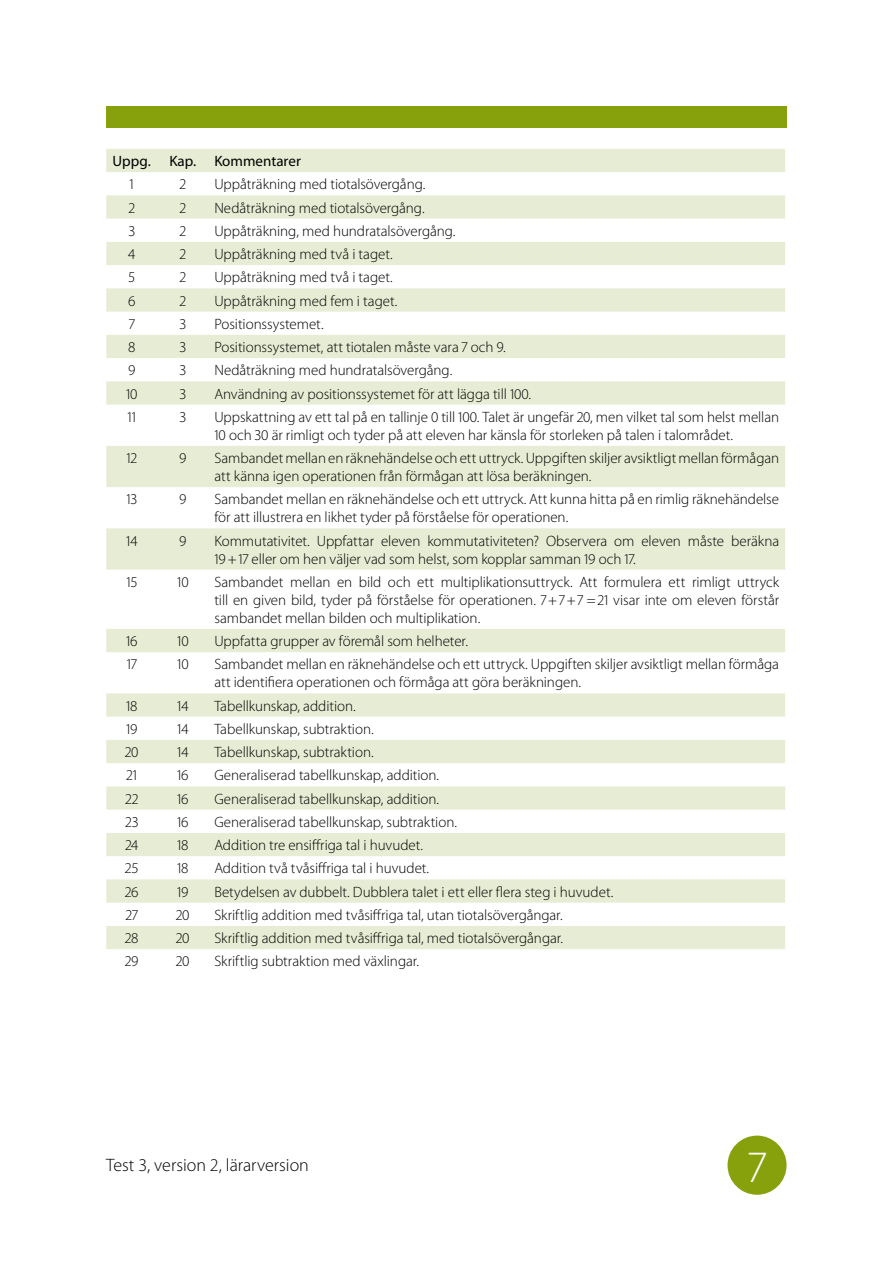
<style>
.page{position:relative;width:893px;height:1263px;background:#fff}
.page>*{position:absolute;margin:0;border:0;box-sizing:border-box;transform-origin:0 0}
.t1{font:300 45px "Myriad Pro";color:#fff}
.t2{font:300 18px "Myriad Pro";color:#000}
.t3{font:300 15px/18px "Myriad Pro";letter-spacing:-.005em;color:#000}
.t4{font:15px "Myriad Pro";color:#000}
</style>
<div class="page">
<div style="left:727px;top:1135px;width:60px;height:60px;background:#86a10b;border-radius:50%"></div>
<div style="left:106px;top:106px;width:681px;height:22px;background:#86a10b"></div>
<svg style="left:106px;top:149px;width:679px;height:800px"></svg>
<p class="t4" style="left:113px;top:153px;width:190px">Uppg. Kap. Kommentarer</p>
<p class="t3" style="left:130px;top:176px;width:6px">1</p>
<p class="t3" style="left:180px;top:176px;width:8px">2</p>
<p class="t3" style="left:214px;top:176px;width:213px">Uppåträkning med tiotalsövergång.</p>
<p class="t3" style="left:129px;top:199px;width:8px">2</p>
<p class="t3" style="left:180px;top:199px;width:8px">2</p>
<p class="t3" style="left:214px;top:199px;width:212px">Nedåträkning med tiotalsövergång.</p>
<p class="t3" style="left:129px;top:222px;width:8px">3</p>
<p class="t3" style="left:180px;top:222px;width:8px">2</p>
<p class="t3" style="left:214px;top:222px;width:243px">Uppåträkning, med hundratalsövergång.</p>
<p class="t3" style="left:128px;top:245px;width:9px">4</p>
<p class="t3" style="left:180px;top:245px;width:8px">2</p>
<p class="t3" style="left:214px;top:245px;width:180px">Uppåträkning med två i taget.</p>
<p class="t3" style="left:129px;top:269px;width:8px">5</p>
<p class="t3" style="left:180px;top:269px;width:8px">2</p>
<p class="t3" style="left:214px;top:269px;width:180px">Uppåträkning med två i taget.</p>
<p class="t3" style="left:128px;top:292px;width:9px">6</p>
<p class="t3" style="left:180px;top:292px;width:8px">2</p>
<p class="t3" style="left:214px;top:292px;width:184px">Uppåträkning med fem i taget.</p>
<p class="t3" style="left:129px;top:315px;width:7px">7</p>
<p class="t3" style="left:180px;top:315px;width:8px">3</p>
<p class="t3" style="left:214px;top:315px;width:111px">Positionssystemet.</p>
<p class="t3" style="left:128px;top:338px;width:9px">8</p>
<p class="t3" style="left:180px;top:338px;width:8px">3</p>
<p class="t3" style="left:214px;top:338px;width:293px">Positionssystemet, att tiotalen måste vara 7 och 9.</p>
<p class="t3" style="left:128px;top:362px;width:9px">9</p>
<p class="t3" style="left:180px;top:362px;width:8px">3</p>
<p class="t3" style="left:214px;top:362px;width:239px">Nedåträkning med hundratalsövergång.</p>
<p class="t3" style="left:126px;top:385px;width:13px">10</p>
<p class="t3" style="left:180px;top:385px;width:8px">3</p>
<p class="t3" style="left:214px;top:385px;width:318px">Användning av positionssystemet för att lägga till 100.</p>
<p class="t3" style="left:128px;top:408px;width:10px">11</p>
<p class="t3" style="left:180px;top:408px;width:8px">3</p>
<p class="t3" style="left:214px;top:408px;width:566px">Uppskattning av ett tal på en tallinje 0 till 100. Talet är ungefär 20, men vilket tal som helst mellan<br>10 och 30 är rimligt och tyder på att eleven har känsla för storleken på talen i talområdet.</p>
<p class="t3" style="left:127px;top:449px;width:12px">12</p>
<p class="t3" style="left:179px;top:449px;width:9px">9</p>
<p class="t3" style="left:214px;top:449px;width:566px">Sambandet mellan en räknehändelse och ett uttryck. Uppgiften skiljer avsiktligt mellan förmågan att känna igen operationen från förmågan att lösa beräkningen.</p>
<p class="t3" style="left:127px;top:491px;width:12px">13</p>
<p class="t3" style="left:179px;top:491px;width:9px">9</p>
<p class="t3" style="left:214px;top:491px;width:566px">Sambandet mellan en räknehändelse och ett uttryck. Att kunna hitta på en rimlig räknehändelse för att illustrera en likhet tyder på förståelse för operationen.</p>
<p class="t3" style="left:126px;top:532px;width:13px">14</p>
<p class="t3" style="left:179px;top:532px;width:9px">9</p>
<p class="t3" style="left:214px;top:532px;width:566px">Kommutativitet. Uppfattar eleven kommutativiteten? Observera om eleven måste beräkna<br>19+17 eller om hen väljer vad som helst, som kopplar samman 19 och 17.</p>
<p class="t3" style="left:127px;top:573px;width:12px">15</p>
<p class="t3" style="left:177px;top:573px;width:13px">10</p>
<p class="t3" style="left:214px;top:573px;width:566px;text-align:justify">Sambandet mellan en bild och ett multiplikationsuttryck. Att formulera ett rimligt uttryck till en given bild, tyder på förståelse för operationen. 7+7+7 =21 visar inte om eleven förstår sambandet mellan bilden och multiplikation.</p>
<p class="t3" style="left:126px;top:632px;width:13px">16</p>
<p class="t3" style="left:177px;top:632px;width:13px">10</p>
<p class="t3" style="left:214px;top:632px;width:255px">Uppfatta grupper av föremål som helheter.</p>
<p class="t3" style="left:127px;top:656px;width:12px">17</p>
<p class="t3" style="left:177px;top:656px;width:13px">10</p>
<p class="t3" style="left:214px;top:656px;width:566px">Sambandet mellan en räknehändelse och ett uttryck. Uppgiften skiljer avsiktligt mellan förmåga att identifiera operationen och förmåga att göra beräkningen.</p>
<p class="t3" style="left:126px;top:697px;width:13px">18</p>
<p class="t3" style="left:177px;top:697px;width:13px">14</p>
<p class="t3" style="left:214px;top:697px;width:143px">Tabellkunskap, addition.</p>
<p class="t3" style="left:126px;top:720px;width:13px">19</p>
<p class="t3" style="left:177px;top:720px;width:13px">14</p>
<p class="t3" style="left:214px;top:720px;width:161px">Tabellkunskap, subtraktion.</p>
<p class="t3" style="left:125px;top:743px;width:15px">20</p>
<p class="t3" style="left:177px;top:743px;width:13px">14</p>
<p class="t3" style="left:214px;top:743px;width:161px">Tabellkunskap, subtraktion.</p>
<p class="t3" style="left:127px;top:767px;width:12px">21</p>
<p class="t3" style="left:177px;top:767px;width:13px">16</p>
<p class="t3" style="left:214px;top:767px;width:226px">Generaliserad tabellkunskap, addition.</p>
<p class="t3" style="left:125px;top:790px;width:14px">22</p>
<p class="t3" style="left:177px;top:790px;width:13px">16</p>
<p class="t3" style="left:214px;top:790px;width:226px">Generaliserad tabellkunskap, addition.</p>
<p class="t3" style="left:125px;top:813px;width:14px">23</p>
<p class="t3" style="left:177px;top:813px;width:13px">16</p>
<p class="t3" style="left:214px;top:813px;width:244px">Generaliserad tabellkunskap, subtraktion.</p>
<p class="t3" style="left:125px;top:836px;width:14px">24</p>
<p class="t3" style="left:177px;top:836px;width:13px">18</p>
<p class="t3" style="left:214px;top:836px;width:210px">Addition tre ensiffriga tal i huvudet.</p>
<p class="t3" style="left:125px;top:860px;width:15px">25</p>
<p class="t3" style="left:177px;top:860px;width:13px">18</p>
<p class="t3" style="left:214px;top:860px;width:216px">Addition två tvåsiffriga tal i huvudet.</p>
<p class="t3" style="left:125px;top:883px;width:15px">26</p>
<p class="t3" style="left:177px;top:883px;width:13px">19</p>
<p class="t3" style="left:214px;top:883px;width:400px">Betydelsen av dubbelt. Dubblera talet i ett eller flera steg i huvudet.</p>
<p class="t3" style="left:126px;top:906px;width:14px">27</p>
<p class="t3" style="left:176px;top:906px;width:15px">20</p>
<p class="t3" style="left:214px;top:906px;width:350px">Skriftlig addition med tvåsiffriga tal, utan tiotalsövergångar.</p>
<p class="t3" style="left:125px;top:929px;width:15px">28</p>
<p class="t3" style="left:176px;top:929px;width:15px">20</p>
<p class="t3" style="left:214px;top:929px;width:350px">Skriftlig addition med tvåsiffriga tal, med tiotalsövergångar.</p>
<p class="t3" style="left:125px;top:953px;width:15px">29</p>
<p class="t3" style="left:176px;top:953px;width:15px">20</p>
<p class="t3" style="left:214px;top:953px;width:206px">Skriftlig subtraktion med växlingar.</p>
<p class="t2" style="left:106px;top:1154px;width:204px">Test 3, version 2, lärarversion</p>
<h1 class="t1" style="left:746px;top:1142px;width:23px">7</h1>
</div>
